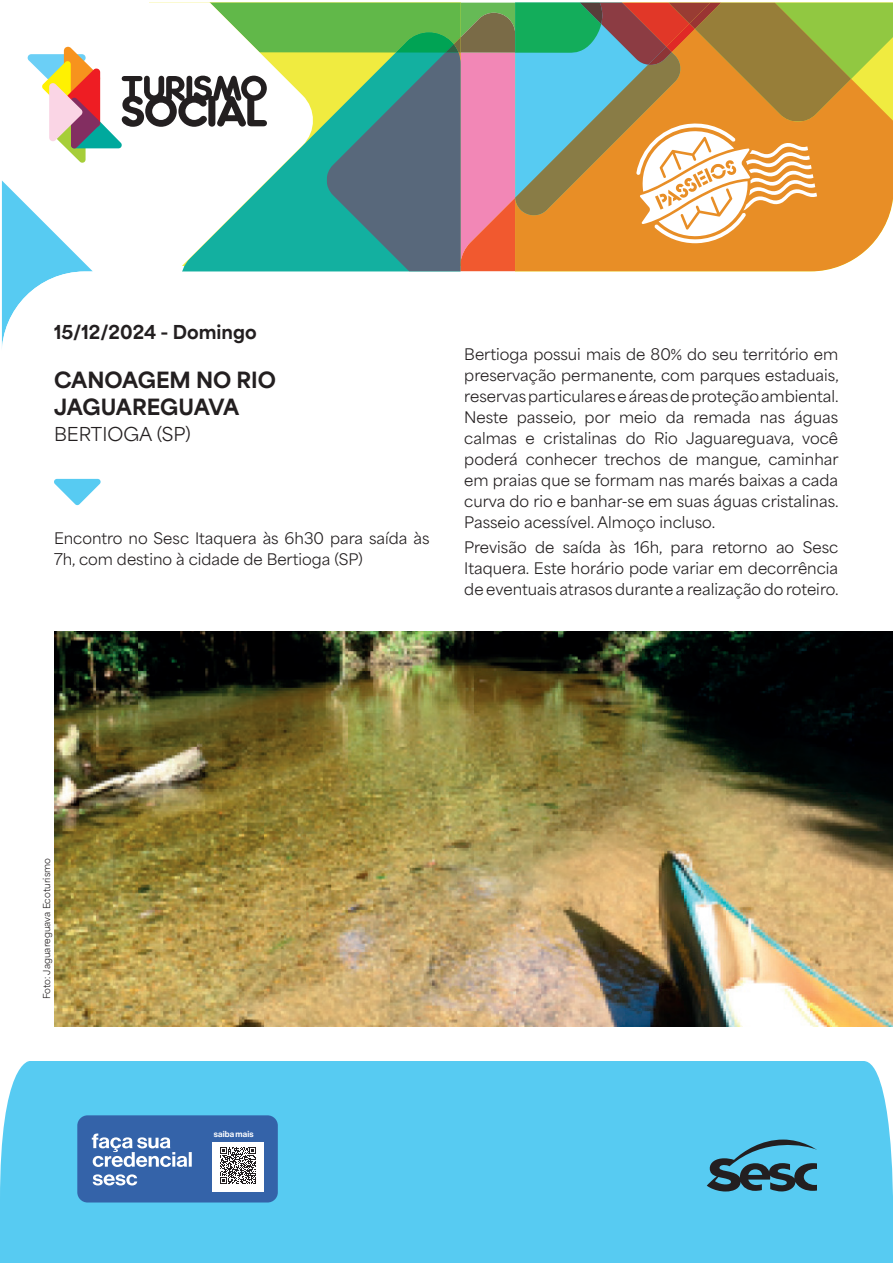
<style>
.page{position:relative;width:893px;height:1263px;background:#fff}
.page>*{position:absolute;margin:0;border:0;box-sizing:border-box;transform-origin:0 0}
.t1{font:800 21px/27px "Area Normal";color:#231f20}
.t2{font:800 18px "Area Normal";color:#231f20}
.t3{font:18px "Area Normal";color:#231f20}
.t4{font:15px/21px "Area Normal";color:#231f20;text-align:justify}
.t5{font:9px "Area Normal";color:#231f20}
.t6{font:8.55px "N Haas Grotesk DS Pro 65 Md";letter-spacing:.02em;color:#fff}
</style>
<div class="page">
<img style="left:54px;top:631px;width:839px;height:396px">
<svg style="left:54px;top:479px;width:47px;height:26px"></svg>
<div style="left:0;top:1061px;width:893px;height:202px;background:#57cbf2"></div>
<div style="left:77px;top:1115px;width:201px;height:87px;background:#3463a9;border-radius:10px"></div>
<svg style="left:93px;top:1174px;width:44px;height:11px"></svg>
<svg style="left:92px;top:1133px;width:100px;height:34px"></svg>
<div style="left:213px;top:1142px;width:51px;height:49px;background:#fff"></div>
<svg style="left:220px;top:1147px;width:36px;height:37px"></svg>
<svg style="left:707px;top:1137px;width:110px;height:54px"></svg>
<svg style="left:2px;top:2px;width:891px;height:344px"></svg>
<p class="t2" style="left:54px;top:315px;width:204px">15/12/2024 - Domingo</p>
<h1 class="t1" style="left:54px;top:365px;width:223px">CANOAGEM NO RIO<br>JAGUAREGUAVA</h1>
<p class="t3" style="left:54px;top:418px;width:138px">BERTIOGA (SP)</p>
<p class="t4" style="left:54px;top:525px;width:377px">Encontro no Sesc Itaquera às 6h30 para saída às<br>7h, com destino à cidade de Bertioga (SP)</p>
<p class="t4" style="left:464px;top:341px;width:376px">Bertioga possui mais de 80% do seu território em preservação permanente, com parques estaduais, reservas particulares e áreas de proteção ambiental.<br>Neste passeio, por meio da remada nas águas calmas e cristalinas do Rio Jaguareguava, você poderá conhecer trechos de mangue, caminhar em praias que se formam nas marés baixas a cada curva do rio e banhar-se em suas águas cristalinas.<br>Passeio acessível. Almoço incluso.</p>
<p class="t4" style="left:464px;top:535px;width:376px">Previsão de saída às 16h, para retorno ao Sesc Itaquera. Este horário pode variar em decorrência de eventuais atrasos durante a realização do roteiro.</p>
<p class="t5" style="left:39px;top:999px;width:143px;rotate:-90deg">Foto: Jaguareguava Ecoturismo</p>
<p class="t6" style="left:214px;top:1129px;width:41px">saiba mais</p>
</div>
